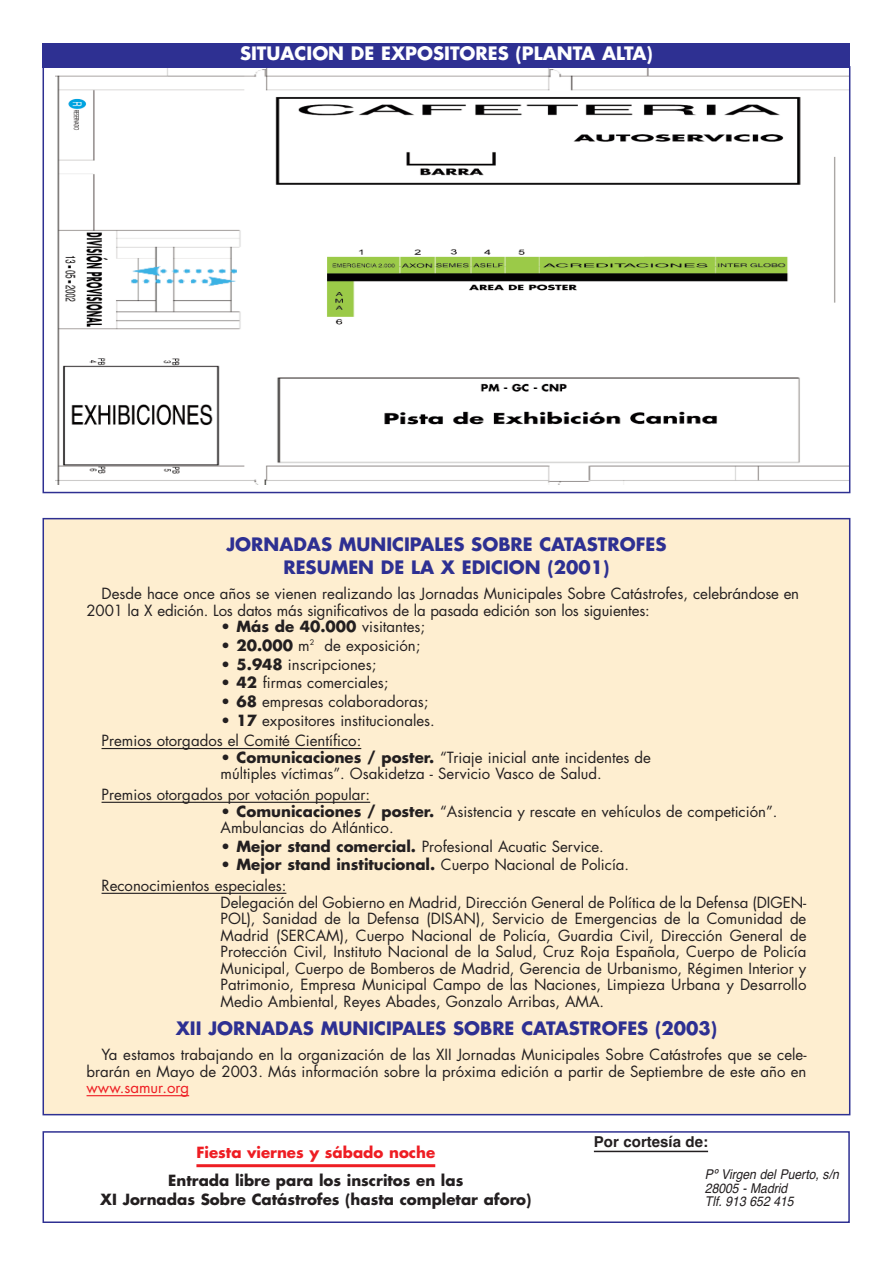
<style>
.page{position:relative;width:893px;height:1263px;background:#fff}
.page>*{position:absolute;margin:0;border:0;box-sizing:border-box;transform-origin:0 0}
.t1{font:700 18px/23.4px "Futura";color:#2e3092;text-align:center}
.t2{font:700 18px "Futura";color:#fff}
.t3{font:15px/16.5px "Futura";color:#231f20}
.t4{font:700 15px/19.5px "Futura";color:#231f20;text-align:center}
.t5{font:700 15px "Futura";color:#ee1d23}
.t6{font:700 15px "Helvetica";color:#231f20}
.t7{font:15px "Futura";color:#ee1d23}
.t8{font:italic 13.5px/13.5px "Helvetica";color:#231f20;scale:.9 1}
.s1{font-weight:400}
.s2{font-weight:700}
</style>
<div class="page">
<div style="left:44px;top:519px;width:805px;height:595px;background:#feeed0"></div>
<hr style="left:87px;top:1095px;width:102px;height:1px;background:#ee1d23">
<img style="left:55px;top:69px;width:792px;height:415px">
<div style="left:43px;top:43px;width:807px;height:25px;background:#2e3092"></div>
<hr style="left:102px;top:748px;width:259px;height:1px;background:#231f20">
<hr style="left:102px;top:802px;width:268px;height:1px;background:#231f20">
<hr style="left:102px;top:893px;width:184px;height:1px;background:#231f20">
<div style="left:43px;top:1131px;width:807px;height:92px;border:2px solid #2e3092"></div>
<hr style="left:594px;top:1151px;width:114px;height:1px;background:#231f20">
<hr style="left:196px;top:1164px;width:239px;height:3px;background:#ee1d23">
<p class="t2" style="left:240px;top:45px;width:414px">SITUACION DE EXPOSITORES (PLANTA ALTA)</p>
<p class="t1" style="left:226px;top:534px;width:441px">JORNADAS MUNICIPALES SOBRE CATASTROFES<br>RESUMEN DE LA X EDICION (2001)</p>
<p class="t3" style="left:87px;top:587px;width:714px;text-indent:15px">Desde hace once años se vienen realizando las Jornadas Municipales Sobre Catástrofes, celebrándose en<br>2001 la X edición. Los datos más significativos de la pasada edición son los siguientes:</p>
<p class="t4" style="left:221px;top:618px;width:206px">• Más de 40.000 <span class="s1">visitantes;</span></p>
<p class="t3" style="left:221px;top:638px;width:201px"><span class="s2">• 20.000</span> m<sup>2</sup> de exposición;</p>
<p class="t3" style="left:221px;top:657px;width:157px"><span class="s2">• 5.948</span> inscripciones;</p>
<p class="t3" style="left:221px;top:676px;width:169px"><span class="s2">• 42</span> firmas comerciales;</p>
<p class="t3" style="left:221px;top:694px;width:209px"><span class="s2">• 68</span> empresas colaboradoras;</p>
<p class="t3" style="left:102px;top:711px;width:335px;line-height:20.7px;text-indent:119px"><span class="s2">• 17</span> expositores institucionales.<br>Premios otorgados el Comité Científico:</p>
<p class="t3" style="left:221px;top:750px;width:432px"><span class="s2">• Comunicaciones / poster.</span> “Triaje inicial ante incidentes de múltiples víctimas”. Osakidetza - Servicio Vasco de Salud.</p>
<p class="t3" style="left:102px;top:787px;width:270px">Premios otorgados por votación popular:</p>
<p class="t3" style="left:221px;top:804px;width:558px"><span class="s2">• Comunicaciones / poster.</span> “Asistencia y rescate en vehículos de competición”.<br>Ambulancias do Atlántico.</p>
<p class="t3" style="left:221px;top:839px;width:385px"><span class="s2">• Mejor stand comercial.</span> Profesional Acuatic Service.</p>
<p class="t3" style="left:102px;top:856px;width:529px;line-height:20.7px;text-indent:119px"><span class="s2">• Mejor stand institucional.</span> Cuerpo Nacional de Policía.<br>Reconocimientos especiales:</p>
<p class="t3" style="left:221px;top:895px;width:587px;text-align:justify">Delegación del Gobierno en Madrid, Dirección General de Política de la Defensa (DIGEN-POL), Sanidad de la Defensa (DISAN), Servicio de Emergencias de la Comunidad de Madrid (SERCAM), Cuerpo Nacional de Policía, Guardia Civil, Dirección General de Protección Civil, Instituto Nacional de la Salud, Cruz Roja Española, Cuerpo de Policía Municipal, Cuerpo de Bomberos de Madrid, Gerencia de Urbanismo, Régimen Interior y Patrimonio, Empresa Municipal Campo de las Naciones, Limpieza Urbana y Desarrollo Medio Ambiental, Reyes Abades, Gonzalo Arribas, AMA.</p>
<p class="t1" style="left:176px;top:1018px;width:543px">XII JORNADAS MUNICIPALES SOBRE CATASTROFES (2003)</p>
<p class="t3" style="left:87px;top:1048px;width:721px;text-align:right">Ya estamos trabajando en la organización de las XII Jornadas Municipales Sobre Catástrofes que se cele&shy;brarán en Mayo de 2003. Más información sobre la próxima edición a partir de Septiembre de este año en</p>
<p class="t7" style="left:87px;top:1081px;width:104px">www.samur.org</p>
<p class="t5" style="left:196px;top:1145px;width:240px">Fiesta viernes y sábado noche</p>
<p class="t4" style="left:100px;top:1172px;width:433px">Entrada libre para los inscritos en las<br>XI Jornadas Sobre Catástrofes (hasta completar aforo)</p>
<p class="t6" style="left:594px;top:1133px;width:116px">Por cortesía de:</p>
<p class="t8" style="left:705px;top:1167px;width:154px">Pº Virgen del Puerto, s/n<br>28005 - Madrid<br>Tlf. 913 652 415</p>
</div>
